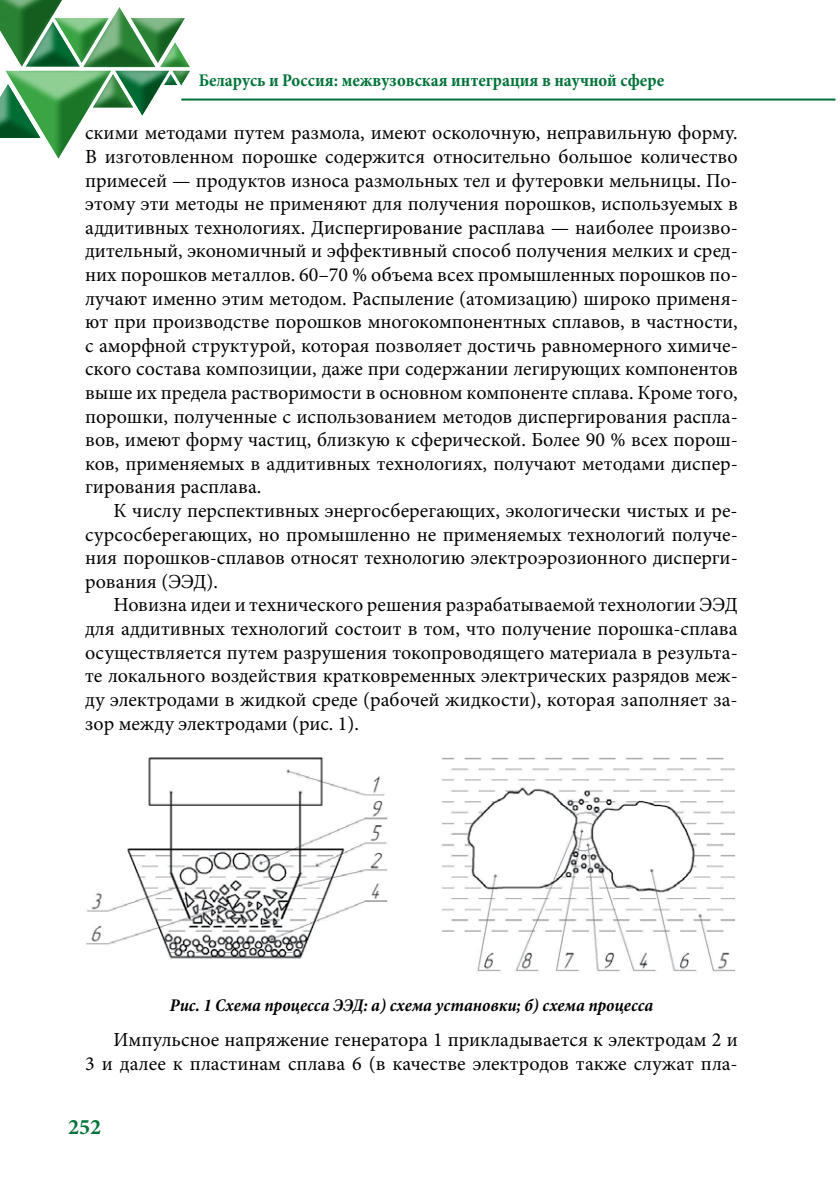
<style>
.page{position:relative;width:840px;height:1191px;background:#fff}
.page>*{position:absolute;margin:0;border:0;box-sizing:border-box;transform-origin:0 0}
.t1{font:700 22px "Minion Pro";color:#007238}
.t2{font:20px/23.6px "Minion Pro";color:#000;text-align:justify}
.t3{font:italic 700 condensed 18px "Minion Pro";color:#000}
.t4{font:700 condensed 18px "Minion Pro";color:#007238}
</style>
<div class="page">
<hr style="left:181px;top:99px;width:654px;height:2px;background:#007238">
<div style="left:0;top:0;width:193px;height:162px;background:#007238;opacity:.75"></div>
<img style="left:85px;top:757px;width:649px;height:215px">
<p class="t4" style="left:199px;top:68px;width:466px">Беларусь и Россия: межвузовская интеграция в научной сфере</p>
<p class="t2" style="left:85px;top:121px;width:654px">скими методами путем размола, имеют осколочную, неправильную форму.<br>В изготовленном порошке содержится относительно большое количество примесей — продуктов износа размольных тел и футеровки мельницы. По&shy;этому эти методы не применяют для получения порошков, используемых в аддитивных технологиях. Диспергирование расплава — наиболее произво&shy;дительный, экономичный и эффективный способ получения мелких и сред&shy;них порошков металлов. 60–70 % объема всех промышленных порошков по&shy;лучают именно этим методом. Распыление (атомизацию) широко применя&shy;ют при производстве порошков многокомпонентных сплавов, в частности, с аморфной структурой, которая позволяет достичь равномерного химиче&shy;ского состава композиции, даже при содержании легирующих компонентов выше их предела растворимости в основном компоненте сплава. Кроме того, порошки, полученные с использованием методов диспергирования распла&shy;вов, имеют форму частиц, близкую к сферической. Более 90 % всех порош&shy;ков, применяемых в аддитивных технологиях, получают методами диспер&shy;гирования расплава.</p>
<p class="t2" style="left:85px;top:499px;width:653px;text-indent:28px">К числу перспективных энергосберегающих, экологически чистых и ре&shy;сурсосберегающих, но промышленно не применяемых технологий получе&shy;ния порошков-сплавов относят технологию электроэрозионного дисперги&shy;рования (ЭЭД).</p>
<p class="t2" style="left:85px;top:593px;width:653px;text-indent:28px">Новизна идеи и технического решения разрабатываемой технологии ЭЭД для аддитивных технологий состоит в том, что получение порошка-сплава осуществляется путем разрушения токопроводящего материала в результа&shy;те локального воздействия кратковременных электрических разрядов меж&shy;ду электродами в жидкой среде (рабочей жидкости), которая заполняет за&shy;зор между электродами (рис. 1).</p>
<p class="t3" style="left:170px;top:992px;width:484px">Рис. 1 Схема процесса ЭЭД: а) схема установки; б) схема процесса</p>
<p class="t2" style="left:85px;top:1028px;width:653px;text-align:right">Импульсное напряжение генератора 1 прикладывается к электродам 2 и<br>3 и далее к пластинам сплава 6 (в качестве электродов также служат пла-</p>
<p class="t1" style="left:68px;top:1111px;width:34px">252</p>
</div>
